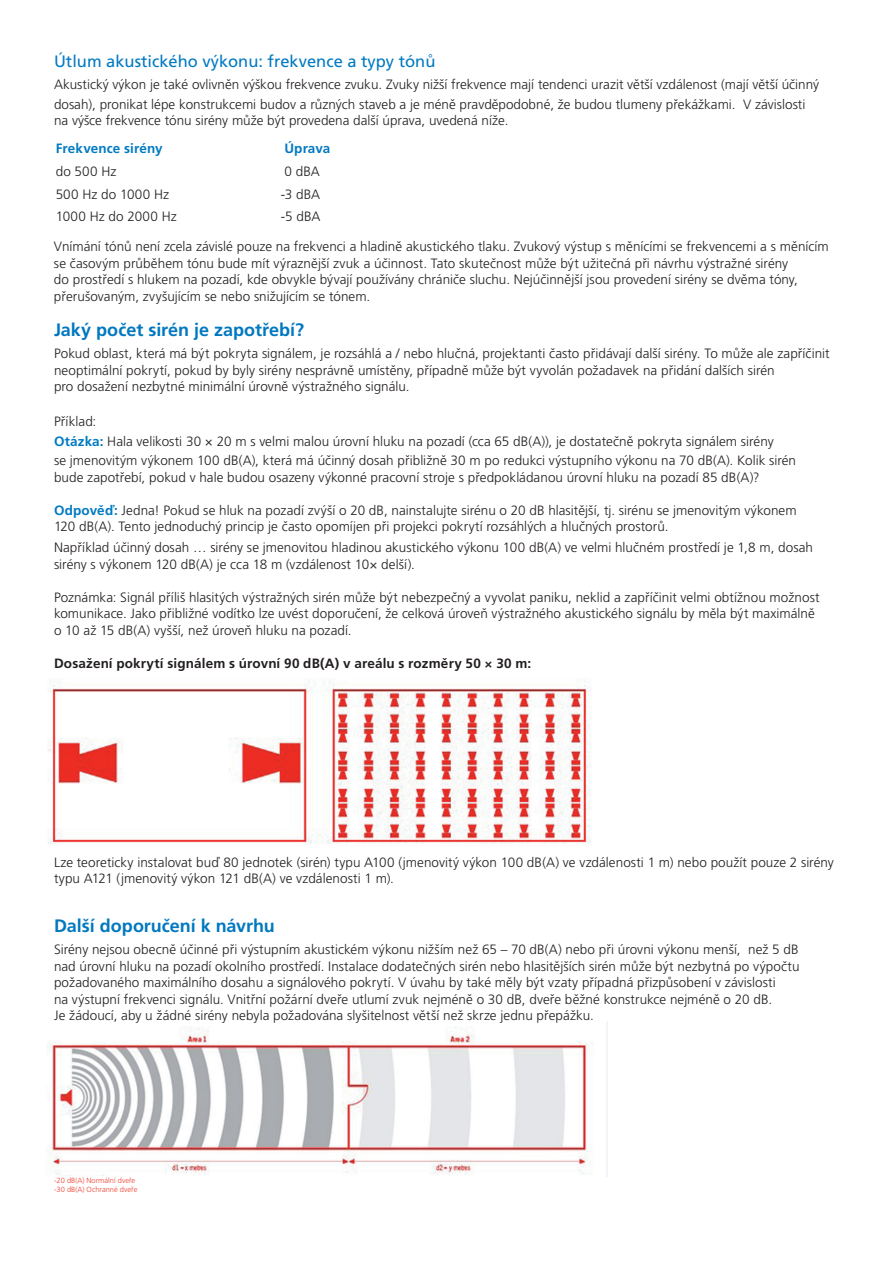
<style>
.page{position:relative;width:893px;height:1263px;background:#fff}
.page>*{position:absolute;margin:0;border:0;box-sizing:border-box;transform-origin:0 0}
.t1{font:700 18px "Frutiger CE";color:#0078c0}
.t2{font:16.5px "Frutiger CE";color:#007ac2}
.t3{font:300 13.5px/16.5px "Frutiger CE";color:#231f20}
.t4{font:700 13.5px "Frutiger CE";letter-spacing:.01em;color:#231f20}
.t5{font:700 13.5px "Frutiger CE";letter-spacing:.01em;color:#007ac2}
.t6{font:300 7.5px/9px "Frutiger CE";color:#ef3e2e}
.s1{font-weight:700;color:#007ac2}
</style>
<div class="page">
<img style="left:47px;top:1027px;width:546px;height:149px">
<img style="left:48px;top:679px;width:543px;height:165px">
<p class="t2" style="left:54px;top:51px;width:383px">Útlum akustického výkonu: frekvence a typy tónů</p>
<p class="t3" style="left:54px;top:75px;width:767px;line-height:19.5px">Akustický výkon je také ovlivněn výškou frekvence zvuku. Zvuky nižší frekvence mají tendenci urazit větší vzdálenost (mají větší účinný dosah), pronikat lépe konstrukcemi budov a různých staveb a je méně pravděpodobné, že budou tlumeny překážkami. V závislosti</p>
<p class="t3" style="left:54px;top:112px;width:456px">na výšce frekvence tónu sirény může být provedena další úprava, uvedená níže.</p>
<p class="t5" style="left:56px;top:141px;width:108px">Frekvence sirény</p>
<p class="t5" style="left:284px;top:141px;width:47px">Úprava</p>
<p class="t3" style="left:56px;top:163px;width:62px">do 500 Hz</p>
<p class="t3" style="left:284px;top:163px;width:37px">0 dBA</p>
<p class="t3" style="left:56px;top:186px;width:115px">500 Hz do 1000 Hz</p>
<p class="t3" style="left:281px;top:186px;width:41px">-3 dBA</p>
<p class="t3" style="left:56px;top:208px;width:123px">1000 Hz do 2000 Hz</p>
<p class="t3" style="left:281px;top:208px;width:41px">-5 dBA</p>
<p class="t3" style="left:54px;top:238px;width:776px">Vnímání tónů není zcela závislé pouze na frekvenci a hladině akustického tlaku. Zvukový výstup s měnícími se frekvencemi a s měnícím se časovým průběhem tónu bude mít výraznější zvuk a účinnost. Tato skutečnost může být užitečná při návrhu výstražné sirény<br>do prostředí s hlukem na pozadí, kde obvykle bývají používány chrániče sluchu. Nejúčinnější jsou provedení sirény se dvěma tóny, přerušovaným, zvyšujícím se nebo snižujícím se tónem.</p>
<h1 class="t1" style="left:54px;top:319px;width:252px">Jaký počet sirén je zapotřebí?</h1>
<p class="t3" style="left:54px;top:345px;width:777px">Pokud oblast, která má být pokryta signálem, je rozsáhlá a / nebo hlučná, projektanti často přidávají další sirény. To může ale zapříčinit neoptimální pokrytí, pokud by byly sirény nesprávně umístěny, případně může být vyvolán požadavek na přidání dalších sirén<br>pro dosažení nezbytné minimální úrovně výstražného signálu.</p>
<p class="t3" style="left:54px;top:412px;width:744px;line-height:19.5px">Příklad:<br><span class="s1">Otázka:</span> Hala velikosti 30 × 20 m s velmi malou úrovní hluku na pozadí (cca 65 dB(A)), je dostatečně pokryta signálem sirény<br>se jmenovitým výkonem 100 dB(A), která má účinný dosah přibližně 30 m po redukci výstupního výkonu na 70 dB(A). Kolik sirén</p>
<p class="t3" style="left:54px;top:469px;width:707px">bude zapotřebí, pokud v hale budou osazeny výkonné pracovní stroje s předpokládanou úrovní hluku na pozadí 85 dB(A)?</p>
<p class="t3" style="left:54px;top:502px;width:744px"><span class="s1">Odpověď:</span> Jedna! Pokud se hluk na pozadí zvýší o 20 dB, nainstalujte sirénu o 20 dB hlasitější, tj. sirénu se jmenovitým výkonem<br>120 dB(A). Tento jednoduchý princip je často opomíjen při projekci pokrytí rozsáhlých a hlučných prostorů.</p>
<p class="t3" style="left:54px;top:539px;width:761px">Například účinný dosah … sirény se jmenovitou hladinou akustického výkonu 100 dB(A) ve velmi hlučném prostředí je 1,8 m, dosah sirény s výkonem 120 dB(A) je cca 18 m (vzdálenost 10× delší).</p>
<p class="t3" style="left:54px;top:589px;width:767px">Poznámka: Signál příliš hlasitých výstražných sirén může být nebezpečný a vyvolat paniku, neklid a zapříčinit velmi obtížnou možnost komunikace. Jako přibližné vodítko lze uvést doporučení, že celková úroveň výstražného akustického signálu by měla být maximálně o 10 až 15 dB(A) vyšší, než úroveň hluku na pozadí.</p>
<p class="t4" style="left:54px;top:655px;width:479px">Dosažení pokrytí signálem s úrovní 90 dB(A) v areálu s rozměry 50 × 30 m:</p>
<p class="t3" style="left:54px;top:854px;width:781px">Lze teoreticky instalovat buď 80 jednotek (sirén) typu A100 (jmenovitý výkon 100 dB(A) ve vzdálenosti 1 m) nebo použít pouze 2 sirény typu A121 (jmenovitý výkon 121 dB(A) ve vzdálenosti 1 m).</p>
<h1 class="t1" style="left:54px;top:914px;width:222px">Další doporučení k návrhu</h1>
<p class="t3" style="left:54px;top:941px;width:747px">Sirény nejsou obecně účinné při výstupním akustickém výkonu nižším než 65 – 70 dB(A) nebo při úrovni výkonu menší, než 5 dB nad úrovní hluku na pozadí okolního prostředí. Instalace dodatečných sirén nebo hlasitějších sirén může být nezbytná po výpočtu požadovaného maximálního dosahu a signálového pokrytí. V úvahu by také měly být vzaty případná přizpůsobení v závislosti<br>na výstupní frekvenci signálu. Vnitřní požární dveře utlumí zvuk nejméně o 30 dB, dveře běžné konstrukce nejméně o 20 dB.<br>Je žádoucí, aby u žádné sirény nebyla požadována slyšitelnost větší než skrze jednu přepážku.</p>
<p class="t6" style="left:54px;top:1176px;width:85px">-20 dB(A) Normální dveře -30 dB(A) Ochranné dveře</p>
</div>
